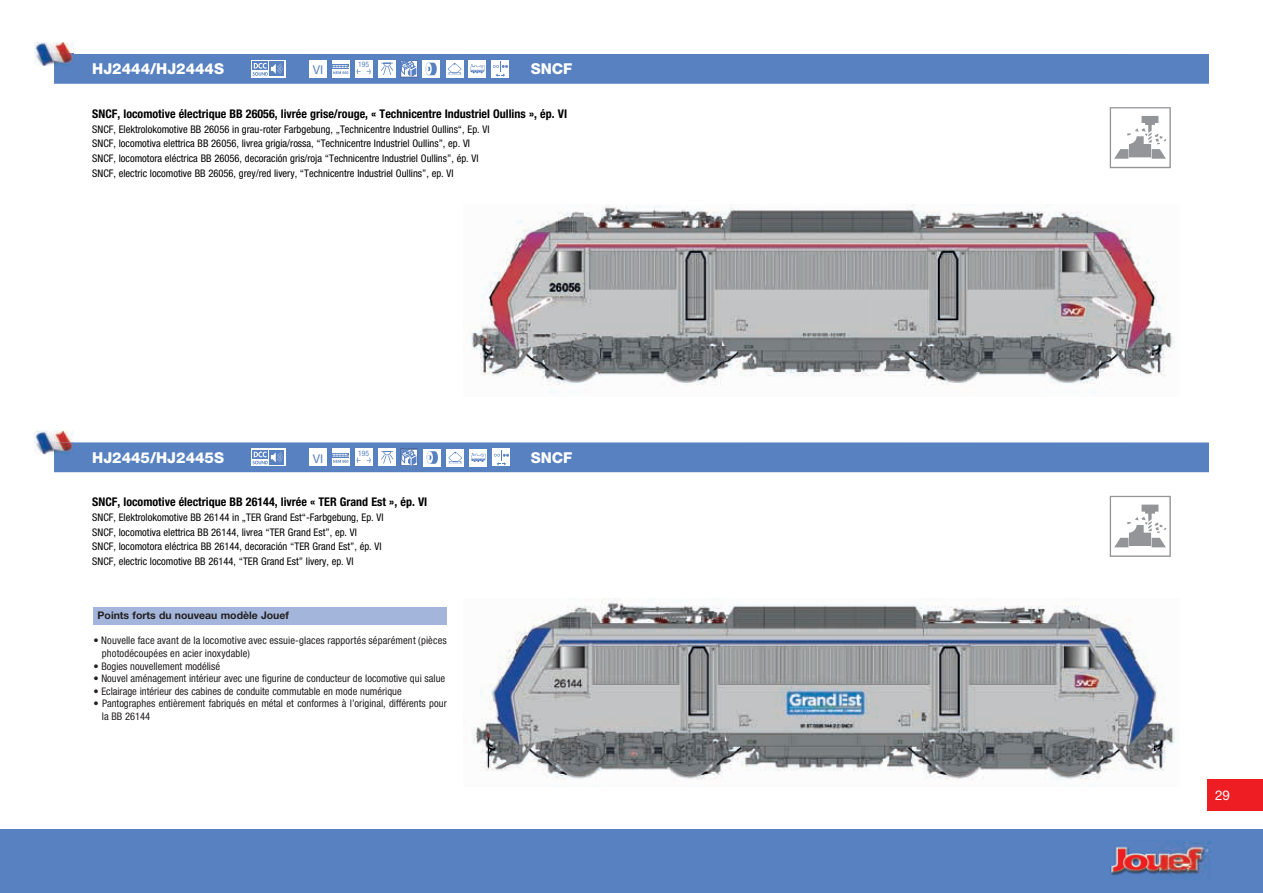
<style>
.page{position:relative;width:1263px;height:893px;background:#fff}
.page>*{position:absolute;margin:0;border:0;box-sizing:border-box;transform-origin:0 0}
.t1{font:800 15px "Helvetica Neue LT Std";color:#fff}
.t2{font:13.5px "Helvetica Neue LT Std";color:#fff}
.t3{font:700 condensed 12px "Helvetica Neue LT Std";color:#000}
.t4{font:12px "Helvetica Neue LT Std";color:#5881c1}
.t5{font:condensed 10.5px/14.7px "Helvetica Neue LT Std";color:#000}
.t6{font:condensed 10.5px/12.6px "Helvetica Neue LT Std";color:#231f20}
.t7{font:700 10.5px "Helvetica Neue LT Std";color:#231f20}
.t8{font:condensed 7.5px "Helvetica Neue LT Std";color:#5881c1}
</style>
<div class="page">
<img style="left:472px;top:598px;width:703px;height:188px">
<img style="left:471px;top:204px;width:704px;height:189px">
<div style="left:54px;top:442px;width:1155px;height:30px;background:#5881c1"></div>
<div style="left:0;top:829px;width:1263px;height:64px;background:#5881c1"></div>
<img style="left:1110px;top:841px;width:101px;height:35px">
<div style="left:54px;top:54px;width:1155px;height:30px;background:#5881c1"></div>
<img style="left:34px;top:42px;width:40px;height:24px">
<img style="left:54px;top:54px;width:20px;height:12px">
<div style="left:1208px;top:779px;width:55px;height:32px;background:#ee1d23"></div>
<img style="left:34px;top:431px;width:40px;height:23px">
<img style="left:54px;top:442px;width:20px;height:12px">
<svg style="left:1110px;top:107px;width:61px;height:61px"></svg>
<svg style="left:1110px;top:496px;width:61px;height:61px"></svg>
<div style="left:332px;top:60px;width:17px;height:17px;background:#fff"></div>
<div style="left:332px;top:64px;width:17px;height:5px;background:#5881c1"></div>
<svg style="left:333px;top:65px;width:16px;height:9px"></svg>
<div style="left:422px;top:60px;width:18px;height:18px;background:#fff"></div>
<svg style="left:425px;top:63px;width:12px;height:12px"></svg>
<svg style="left:251px;top:60px;width:34px;height:17px"></svg>
<div style="left:253px;top:62px;width:15px;height:8px;background:#5881c1"></div>
<div style="left:269px;top:61px;width:15px;height:15px;background:#5881c1"></div>
<svg style="left:252px;top:63px;width:30px;height:13px"></svg>
<div style="left:355px;top:60px;width:17px;height:17px;background:#fff"></div>
<svg style="left:367px;top:69px;width:4px;height:5px"></svg>
<svg style="left:446px;top:60px;width:17px;height:17px"></svg>
<svg style="left:448px;top:63px;width:14px;height:11px"></svg>
<div style="left:309px;top:60px;width:17px;height:17px;background:#fff"></div>
<div style="left:332px;top:449px;width:17px;height:17px;background:#fff"></div>
<svg style="left:332px;top:453px;width:17px;height:5px"></svg>
<svg style="left:333px;top:454px;width:16px;height:9px"></svg>
<div style="left:424px;top:449px;width:17px;height:17px;background:#fff"></div>
<svg style="left:427px;top:451px;width:11px;height:13px"></svg>
<svg style="left:251px;top:449px;width:34px;height:17px"></svg>
<svg style="left:253px;top:450px;width:15px;height:2px"></svg>
<div style="left:269px;top:450px;width:15px;height:15px;background:#5881c1"></div>
<svg style="left:252px;top:452px;width:30px;height:12px"></svg>
<div style="left:355px;top:449px;width:17px;height:17px;background:#fff"></div>
<svg style="left:447px;top:449px;width:17px;height:17px"></svg>
<svg style="left:448px;top:452px;width:14px;height:11px"></svg>
<div style="left:309px;top:449px;width:17px;height:17px;background:#fff"></div>
<div style="left:492px;top:60px;width:17px;height:17px;background:#fff"></div>
<svg style="left:493px;top:61px;width:15px;height:16px"></svg>
<div style="left:493px;top:449px;width:17px;height:17px;background:#fff"></div>
<svg style="left:494px;top:450px;width:15px;height:15px"></svg>
<div style="left:378px;top:60px;width:18px;height:17px;background:#fff"></div>
<svg style="left:381px;top:63px;width:12px;height:12px"></svg>
<svg style="left:401px;top:60px;width:16px;height:17px"></svg>
<div style="left:379px;top:449px;width:17px;height:17px;background:#fff"></div>
<svg style="left:381px;top:451px;width:12px;height:13px"></svg>
<div style="left:401px;top:449px;width:17px;height:17px;border:1px solid #5881c1"></div>
<svg style="left:401px;top:449px;width:16px;height:17px"></svg>
<div style="left:469px;top:60px;width:17px;height:17px;background:#fff"></div>
<svg style="left:470px;top:64px;width:15px;height:9px"></svg>
<div style="left:470px;top:449px;width:17px;height:17px;background:#fff"></div>
<svg style="left:471px;top:453px;width:14px;height:9px"></svg>
<div style="left:93px;top:608px;width:354px;height:17px;background:#a3b5db"></div>
<p class="t8" style="left:358px;top:60px;width:12px">195</p>
<h1 class="t1" style="left:92px;top:60px;width:133px">HJ2444/HJ2444S</h1>
<h1 class="t1" style="left:531px;top:60px;width:43px">SNCF</h1>
<p class="t4" style="left:313px;top:62px;width:12px">VI</p>
<p class="t3" style="left:92px;top:106px;width:476px">SNCF, locomotive électrique BB 26056, livrée grise/rouge, « Technicentre Industriel Oullins », ép. VI</p>
<p class="t5" style="left:92px;top:121px;width:399px">SNCF, Elektrolokomotive BB 26056 in grau-roter Farbgebung, „Technicentre Industriel Oullins“, Ep. VI SNCF, locomotiva elettrica BB 26056, livrea grigia/rossa, “Technicentre Industriel Oullins”, ep. VI SNCF, locomotora eléctrica BB 26056, decoración gris/roja “Technicentre Industriel Oullins”, ép. VI SNCF, electric locomotive BB 26056, grey/red livery, “Technicentre Industriel Oullins”, ep. VI</p>
<p class="t8" style="left:358px;top:449px;width:12px">195</p>
<h1 class="t1" style="left:92px;top:449px;width:133px">HJ2445/HJ2445S</h1>
<h1 class="t1" style="left:531px;top:449px;width:43px">SNCF</h1>
<p class="t4" style="left:313px;top:451px;width:12px">VI</p>
<p class="t3" style="left:92px;top:495px;width:337px">SNCF, locomotive électrique BB 26144, livrée « TER Grand Est », ép. VI</p>
<p class="t5" style="left:92px;top:510px;width:293px">SNCF, Elektrolokomotive BB 26144 in „TER Grand Est“-Farbgebung, Ep. VI SNCF, locomotiva elettrica BB 26144, livrea “TER Grand Est”, ep. VI<br>SNCF, locomotora eléctrica BB 26144, decoración “TER Grand Est”, ép. VI SNCF, electric locomotive BB 26144, “TER Grand Est” livery, ep. VI</p>
<p class="t7" style="left:98px;top:609px;width:193px">Points forts du nouveau modèle Jouef</p>
<p class="t6" style="left:102px;top:634px;width:346px;text-indent:-9px">• Nouvelle face avant de la locomotive avec essuie-glaces rapportés séparément (pièces photodécoupées en acier inoxydable)</p>
<p class="t6" style="left:93px;top:659px;width:128px">• Bogies nouvellement modélisé</p>
<p class="t6" style="left:93px;top:672px;width:353px">• Nouvel aménagement intérieur avec une figurine de conducteur de locomotive qui salue</p>
<p class="t6" style="left:93px;top:685px;width:310px">• Eclairage intérieur des cabines de conduite commutable en mode numérique</p>
<p class="t6" style="left:102px;top:697px;width:346px;text-indent:-9px">• Pantographes entièrement fabriqués en métal et conformes à l’original, différents pour la BB 26144</p>
<p class="t2" style="left:1215px;top:787px;width:16px">29</p>
</div>
